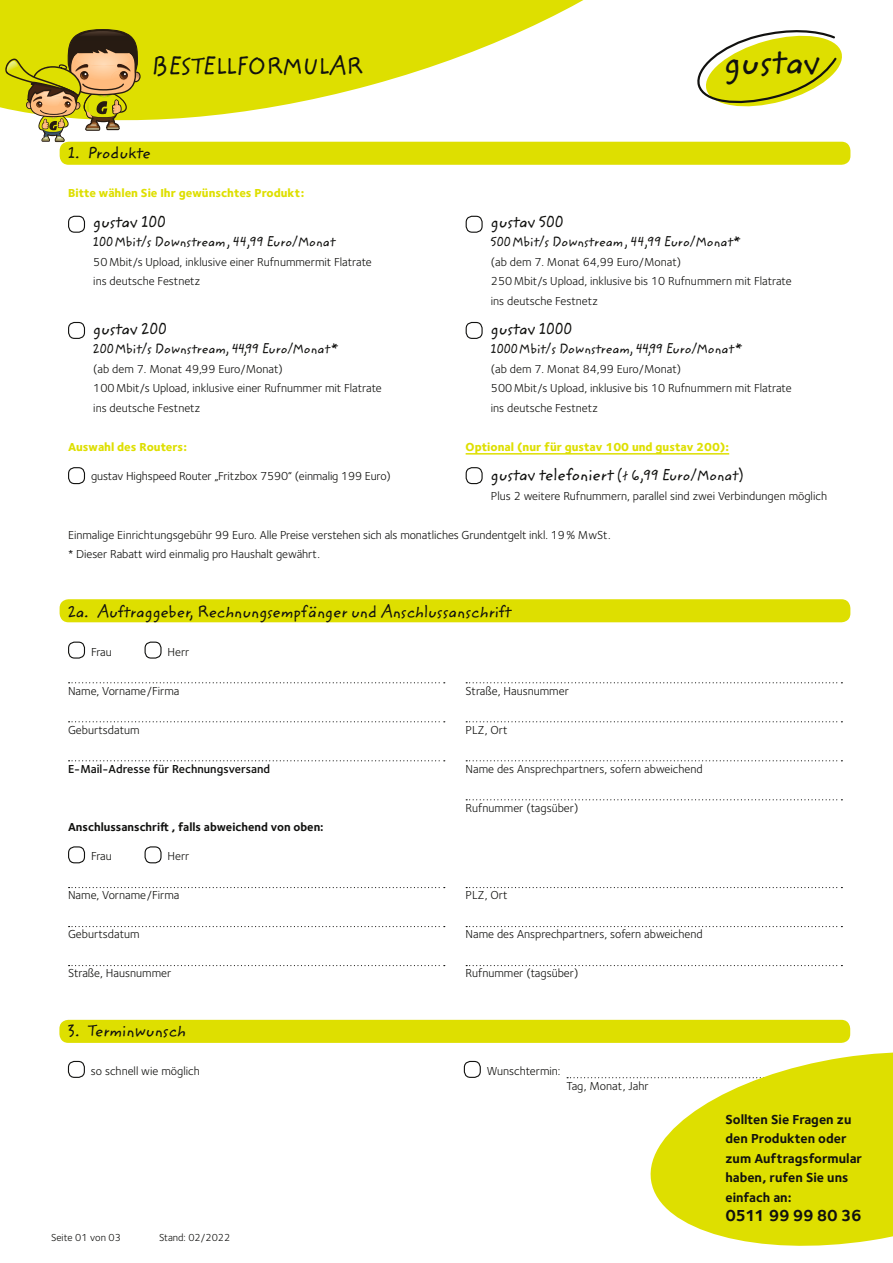
<style>
.page{position:relative;width:893px;height:1263px;background:#fff}
.page>*{position:absolute;margin:0;border:0;box-sizing:border-box;transform-origin:0 0}
.t1{font:35.55px "ITC Zemke Hand CV";color:#11110f}
.t2{font:24px "ITC Zemke Hand CV";color:#11110f}
.t3{font:16.5px "ITC Zemke Hand CV";color:#11110f}
.t4{font:700 16.5px "Foundry Sterling";letter-spacing:-.025em;color:#11110f}
.t5{font:13.5px "ITC Zemke Hand CV";color:#11110f}
.t6{font:700 13.5px/19.5px "Foundry Sterling";color:#11110f}
.t7{font:13.5px "ITC Zemke Hand CV";letter-spacing:-.02em;color:#11110f}
.t8{font:12px/19.5px "Foundry Sterling";color:#11110f}
.t9{font:800 12px "Foundry Sterling";color:#dedf00}
.t10{font:700 12px "Foundry Sterling";color:#11110f}
.t11{font:600 12px "Foundry Sterling";color:#11110f}
.t12{font:10.5px "Foundry Sterling";color:#11110f}
.s1{font-size:15px}
.s2{font-size:12px}
</style>
<div class="page">
<svg style="left:0;top:0;width:801px;height:154px"></svg>
<div style="left:665px;top:0;width:228px;height:129px;background:#fff"></div>
<svg style="left:4px;top:29px;width:137px;height:113px"></svg>
<svg style="left:697px;top:30px;width:145px;height:77px"></svg>
<div style="left:60px;top:142px;width:790px;height:23px;background:#dedf00;border-radius:9px"></div>
<div style="left:60px;top:599px;width:790px;height:23px;background:#dedf00;border-radius:9px"></div>
<div style="left:68px;top:216px;width:17px;height:17px;border:1px solid #11110f;border-radius:6px"></div>
<div style="left:68px;top:322px;width:17px;height:17px;border:1px solid #11110f;border-radius:6px"></div>
<div style="left:68px;top:642px;width:17px;height:17px;border:1px solid #11110f;border-radius:6px"></div>
<div style="left:145px;top:642px;width:17px;height:17px;border:1px solid #11110f;border-radius:6px"></div>
<svg style="left:69px;top:682px;width:376px;height:1px"></svg>
<svg style="left:69px;top:721px;width:376px;height:1px"></svg>
<svg style="left:69px;top:760px;width:376px;height:1px"></svg>
<div style="left:68px;top:846px;width:17px;height:17px;border:1px solid #11110f;border-radius:6px"></div>
<div style="left:145px;top:846px;width:17px;height:17px;border:1px solid #11110f;border-radius:6px"></div>
<svg style="left:69px;top:887px;width:376px;height:1px"></svg>
<svg style="left:69px;top:926px;width:376px;height:1px"></svg>
<svg style="left:69px;top:965px;width:376px;height:1px"></svg>
<svg style="left:466px;top:682px;width:376px;height:1px"></svg>
<svg style="left:466px;top:721px;width:376px;height:1px"></svg>
<svg style="left:466px;top:760px;width:376px;height:1px"></svg>
<svg style="left:466px;top:799px;width:376px;height:1px"></svg>
<svg style="left:466px;top:887px;width:376px;height:1px"></svg>
<svg style="left:466px;top:926px;width:376px;height:1px"></svg>
<svg style="left:466px;top:965px;width:376px;height:1px"></svg>
<div style="left:68px;top:467px;width:17px;height:17px;border:1px solid #11110f;border-radius:6px"></div>
<hr style="left:466px;top:453px;width:263px;height:2px;background:#dedf00">
<div style="left:466px;top:467px;width:17px;height:17px;border:1px solid #11110f;border-radius:6px"></div>
<div style="left:466px;top:216px;width:17px;height:17px;border:1px solid #11110f;border-radius:6px"></div>
<div style="left:466px;top:322px;width:17px;height:17px;border:1px solid #11110f;border-radius:6px"></div>
<div style="left:59px;top:1020px;width:791px;height:23px;background:#dedf00;border-radius:9px"></div>
<div style="left:68px;top:1061px;width:17px;height:17px;border:1px solid #11110f;border-radius:6px"></div>
<div style="left:464px;top:1061px;width:17px;height:17px;border:1px solid #11110f;border-radius:6px"></div>
<svg style="left:567px;top:1077px;width:75px;height:1px"></svg>
<svg style="left:643px;top:1040px;width:250px;height:206px;fill:#dedf00"></svg>
<h2 class="t2" style="left:152px;top:50px;width:213px">Bestellformular</h2>
<h1 class="t1" style="left:724px;top:36px;width:98px">gustav</h1>
<h3 class="t3" style="left:68px;top:141px;width:84px">1. Produkte</h3>
<p class="t9" style="left:68px;top:186px;width:238px">Bitte wählen Sie Ihr gewünschtes Produkt:</p>
<h3 class="t3" style="left:93px;top:210px;width:75px">gustav 100</h3>
<p class="t5" style="left:93px;top:232px;width:244px">100 M bit/s Downstream, 44,99 Euro/Monat</p>
<p class="t8" style="left:93px;top:252px;width:280px">50Mbit/s Upload, inklusive einer Rufnummermit Flatrate ins deutsche Festnetz</p>
<h3 class="t3" style="left:93px;top:317px;width:75px">gustav 200</h3>
<p class="t5" style="left:93px;top:339px;width:247px">200 M bit/s Downstream, 44,99 Euro/Monat*</p>
<p class="t8" style="left:93px;top:359px;width:290px">(ab dem 7. Monat 49,99 Euro/Monat)<br>100Mbit/s Upload, inklusive einer Rufnummer mit Flatrate ins deutsche Festnetz</p>
<h3 class="t3" style="left:491px;top:210px;width:75px">gustav 500</h3>
<p class="t5" style="left:491px;top:232px;width:252px">500 M bit/s Downstream, 44,99 Euro/Monat*</p>
<p class="t8" style="left:491px;top:252px;width:302px">(ab dem 7. Monat 64,99 Euro/Monat)<br>250Mbit/s Upload, inklusive bis 10 Rufnummern mit Flatrate ins deutsche Festnetz</p>
<h3 class="t3" style="left:491px;top:317px;width:83px">gustav 1000</h3>
<p class="t7" style="left:491px;top:339px;width:253px">1000 M bit/s Downstream, 44,99 Euro/Monat*</p>
<p class="t8" style="left:491px;top:359px;width:302px">(ab dem 7. Monat 84,99 Euro/Monat)<br>500Mbit/s Upload, inklusive bis 10 Rufnummern mit Flatrate ins deutsche Festnetz</p>
<p class="t9" style="left:466px;top:439px;width:265px">Optional (nur für gustav 100 und gustav 200):</p>
<h3 class="t3" style="left:491px;top:463px;width:255px">gustav telefoniert <span class="s1">(</span><span class="s2">ł</span> <span class="s1">6,99 Euro/Monat)</span></h3>
<p class="t8" style="left:491px;top:486px;width:338px">Plus 2 weitere Rufnummern, parallel sind zwei Verbindungen möglich</p>
<p class="t8" style="left:68px;top:525px;width:544px">Einmalige Einrichtungsgebühr 99 Euro. Alle Preise verstehen sich als monatliches Grundentgelt inkl. 19% MwSt. * Dieser Rabatt wird einmalig pro Haushalt gewährt.</p>
<p class="t9" style="left:68px;top:439px;width:121px">Auswahl des Routers:</p>
<p class="t8" style="left:91px;top:466px;width:301px">gustav Highspeed Router „Fritzbox 7590“ (einmalig 199 Euro)</p>
<h3 class="t3" style="left:68px;top:600px;width:446px">2a. Auftraggeber, Rechnungsempfänger und Anschlussanschrift</h3>
<p class="t8" style="left:91px;top:642px;width:22px">Frau</p>
<p class="t8" style="left:168px;top:642px;width:23px">Herr</p>
<p class="t8" style="left:68px;top:681px;width:113px">Name, Vorname/Firma</p>
<p class="t8" style="left:68px;top:720px;width:73px">Geburtsdatum</p>
<p class="t11" style="left:68px;top:761px;width:204px">E-Mail-Adresse für Rechnungsversand</p>
<p class="t8" style="left:466px;top:681px;width:105px">Straße, Hausnummer</p>
<p class="t8" style="left:466px;top:720px;width:44px">PLZ, Ort</p>
<p class="t8" style="left:466px;top:759px;width:239px">Name des Ansprechpartners, sofern abweichend</p>
<p class="t8" style="left:466px;top:798px;width:114px">Rufnummer (tagsüber)</p>
<p class="t10" style="left:68px;top:820px;width:257px">Anschlussanschrift, falls abweichend von oben:</p>
<p class="t8" style="left:91px;top:847px;width:22px">Frau</p>
<p class="t8" style="left:168px;top:847px;width:23px">Herr</p>
<p class="t8" style="left:68px;top:886px;width:113px">Name, Vorname/Firma</p>
<p class="t8" style="left:68px;top:925px;width:73px">Geburtsdatum</p>
<p class="t8" style="left:68px;top:964px;width:105px">Straße, Hausnummer</p>
<p class="t8" style="left:466px;top:886px;width:44px">PLZ, Ort</p>
<p class="t8" style="left:466px;top:925px;width:239px">Name des Ansprechpartners, sofern abweichend</p>
<p class="t8" style="left:466px;top:964px;width:114px">Rufnummer (tagsüber)</p>
<h3 class="t3" style="left:68px;top:1019px;width:120px">3. Terminwunsch</h3>
<p class="t8" style="left:91px;top:1061px;width:110px">so schnell wie möglich</p>
<p class="t8" style="left:487px;top:1061px;width:75px">Wunschtermin:</p>
<p class="t12" style="left:51px;top:1231px;width:71px">Seite 01 von 03</p>
<p class="t12" style="left:159px;top:1231px;width:73px">Stand: 02/2022</p>
<p class="t8" style="left:566px;top:1076px;width:84px">Tag, Monat, Jahr</p>
<p class="t6" style="left:725px;top:1110px;width:138px">Sollten Sie Fragen zu den Produkten oder zum Auftragsformular haben, rufen Sie uns einfach an:</p>
<h3 class="t4" style="left:725px;top:1206px;width:138px">0511 99 99 80 36</h3>
</div>
